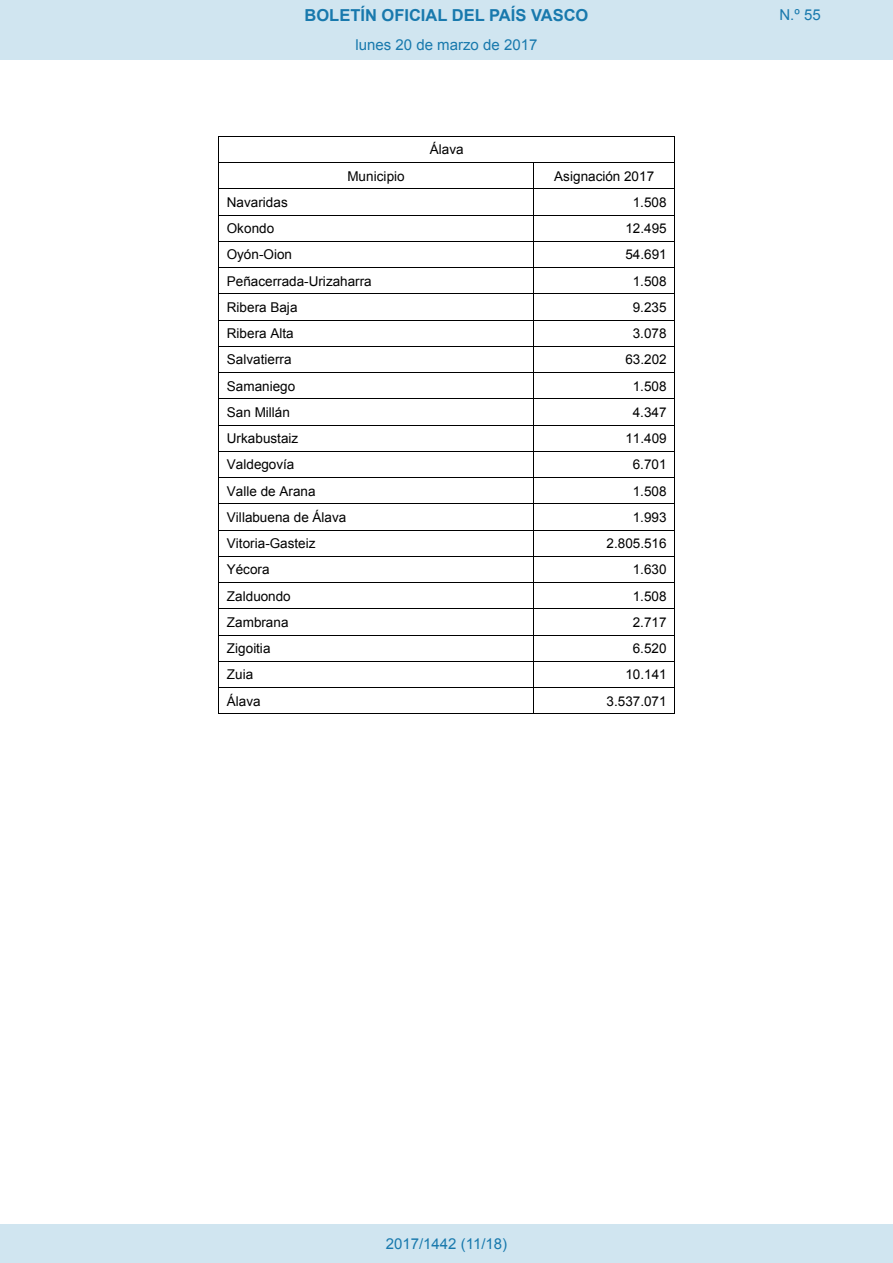
<style>
.page{position:relative;width:893px;height:1263px;background:#fff}
.page>*{position:absolute;margin:0;border:0;box-sizing:border-box;transform-origin:0 0}
.t1{font:700 16.5px "Arial";color:#1879ad}
.Paginacion_Centro{font:15px "Arial";color:#1879ad}
.t2{font:13.5px "Arial";letter-spacing:.005em;color:#000}
</style>
<div class="page">
<hr style="left:219px;top:136px;width:455px;height:1px;background:#000">
<hr style="left:219px;top:162px;width:314px;height:1px;background:#000">
<hr style="left:534px;top:162px;width:140px;height:1px;background:#000">
<hr style="left:219px;top:188px;width:314px;height:1px;background:#000">
<hr style="left:534px;top:188px;width:140px;height:1px;background:#000">
<hr style="left:219px;top:215px;width:314px;height:1px;background:#000">
<hr style="left:534px;top:215px;width:140px;height:1px;background:#000">
<hr style="left:219px;top:241px;width:314px;height:1px;background:#000">
<hr style="left:534px;top:241px;width:140px;height:1px;background:#000">
<hr style="left:219px;top:267px;width:314px;height:1px;background:#000">
<hr style="left:534px;top:267px;width:140px;height:1px;background:#000">
<hr style="left:219px;top:294px;width:314px;height:1px;background:#000">
<hr style="left:534px;top:294px;width:140px;height:1px;background:#000">
<hr style="left:219px;top:320px;width:314px;height:1px;background:#000">
<hr style="left:534px;top:320px;width:140px;height:1px;background:#000">
<hr style="left:219px;top:346px;width:314px;height:1px;background:#000">
<hr style="left:534px;top:346px;width:140px;height:1px;background:#000">
<hr style="left:219px;top:372px;width:314px;height:1px;background:#000">
<hr style="left:534px;top:372px;width:140px;height:1px;background:#000">
<hr style="left:219px;top:398px;width:314px;height:1px;background:#000">
<hr style="left:534px;top:398px;width:140px;height:1px;background:#000">
<hr style="left:219px;top:425px;width:314px;height:1px;background:#000">
<hr style="left:534px;top:425px;width:140px;height:1px;background:#000">
<hr style="left:219px;top:451px;width:314px;height:1px;background:#000">
<hr style="left:534px;top:451px;width:140px;height:1px;background:#000">
<hr style="left:219px;top:477px;width:314px;height:1px;background:#000">
<hr style="left:534px;top:477px;width:140px;height:1px;background:#000">
<hr style="left:219px;top:503px;width:314px;height:1px;background:#000">
<hr style="left:534px;top:503px;width:140px;height:1px;background:#000">
<hr style="left:219px;top:530px;width:314px;height:1px;background:#000">
<hr style="left:534px;top:530px;width:140px;height:1px;background:#000">
<hr style="left:219px;top:556px;width:314px;height:1px;background:#000">
<hr style="left:534px;top:556px;width:140px;height:1px;background:#000">
<hr style="left:219px;top:582px;width:314px;height:1px;background:#000">
<hr style="left:534px;top:582px;width:140px;height:1px;background:#000">
<hr style="left:219px;top:608px;width:314px;height:1px;background:#000">
<hr style="left:534px;top:608px;width:140px;height:1px;background:#000">
<hr style="left:219px;top:635px;width:314px;height:1px;background:#000">
<hr style="left:534px;top:635px;width:140px;height:1px;background:#000">
<hr style="left:219px;top:661px;width:314px;height:1px;background:#000">
<hr style="left:534px;top:661px;width:140px;height:1px;background:#000">
<hr style="left:219px;top:687px;width:314px;height:1px;background:#000">
<hr style="left:534px;top:687px;width:140px;height:1px;background:#000">
<svg style="left:218px;top:136px;width:1px;height:578px"></svg>
<hr style="left:219px;top:713px;width:314px;height:1px;background:#000">
<svg style="left:533px;top:162px;width:1px;height:552px"></svg>
<hr style="left:534px;top:713px;width:140px;height:1px;background:#000">
<svg style="left:674px;top:136px;width:1px;height:578px"></svg>
<div style="left:0;top:0;width:893px;height:60px;background:#d0e5f0"></div>
<div style="left:0;top:1225px;width:893px;height:38px;background:#d0e5f0"></div>
<p class="t1" style="left:305px;top:4px;width:285px">BOLETÍN OFICIAL DEL PAÍS VASCO</p>
<p class="Paginacion_Centro" style="left:779px;top:5px;width:43px">N.º 55</p>
<p class="Paginacion_Centro" style="left:356px;top:35px;width:183px">lunes 20 de marzo de 2017</p>
<p class="t2" style="left:430px;top:141px;width:35px">Álava</p>
<p class="t2" style="left:348px;top:167px;width:59px">Municipio</p>
<p class="t2" style="left:554px;top:167px;width:101px">Asignación 2017</p>
<p class="t2" style="left:227px;top:193px;width:62px">Navaridas</p>
<p class="t2" style="left:633px;top:193px;width:35px">1.508</p>
<p class="t2" style="left:227px;top:219px;width:49px">Okondo</p>
<p class="t2" style="left:625px;top:219px;width:43px">12.495</p>
<p class="t2" style="left:227px;top:246px;width:67px">Oyón-Oion</p>
<p class="t2" style="left:625px;top:246px;width:43px">54.691</p>
<p class="t2" style="left:227px;top:272px;width:146px">Peñacerrada-Urizaharra</p>
<p class="t2" style="left:633px;top:272px;width:35px">1.508</p>
<p class="t2" style="left:227px;top:298px;width:72px">Ribera Baja</p>
<p class="t2" style="left:633px;top:298px;width:35px">9.235</p>
<p class="t2" style="left:227px;top:325px;width:68px">Ribera Alta</p>
<p class="t2" style="left:633px;top:325px;width:35px">3.078</p>
<p class="t2" style="left:227px;top:351px;width:66px">Salvatierra</p>
<p class="t2" style="left:625px;top:351px;width:43px">63.202</p>
<p class="t2" style="left:227px;top:377px;width:70px">Samaniego</p>
<p class="t2" style="left:633px;top:377px;width:35px">1.508</p>
<p class="t2" style="left:227px;top:403px;width:65px">San Millán</p>
<p class="t2" style="left:633px;top:403px;width:35px">4.347</p>
<p class="t2" style="left:227px;top:430px;width:73px">Urkabustaiz</p>
<p class="t2" style="left:625px;top:430px;width:43px">11.409</p>
<p class="t2" style="left:227px;top:456px;width:69px">Valdegovía</p>
<p class="t2" style="left:633px;top:456px;width:35px">6.701</p>
<p class="t2" style="left:227px;top:482px;width:90px">Valle de Arana</p>
<p class="t2" style="left:633px;top:482px;width:35px">1.508</p>
<p class="t2" style="left:227px;top:508px;width:121px">Villabuena de Álava</p>
<p class="t2" style="left:633px;top:508px;width:35px">1.993</p>
<p class="t2" style="left:227px;top:534px;width:90px">Vitoria-Gasteiz</p>
<p class="t2" style="left:606px;top:534px;width:62px">2.805.516</p>
<p class="t2" style="left:227px;top:561px;width:44px">Yécora</p>
<p class="t2" style="left:633px;top:561px;width:35px">1.630</p>
<p class="t2" style="left:227px;top:587px;width:65px">Zalduondo</p>
<p class="t2" style="left:633px;top:587px;width:35px">1.508</p>
<p class="t2" style="left:227px;top:613px;width:63px">Zambrana</p>
<p class="t2" style="left:633px;top:613px;width:35px">2.717</p>
<p class="t2" style="left:227px;top:640px;width:45px">Zigoitia</p>
<p class="t2" style="left:633px;top:640px;width:35px">6.520</p>
<p class="t2" style="left:227px;top:666px;width:28px">Zuia</p>
<p class="t2" style="left:625px;top:666px;width:43px">10.141</p>
<p class="t2" style="left:227px;top:692px;width:35px">Álava</p>
<p class="t2" style="left:606px;top:692px;width:62px">3.537.071</p>
<p class="Paginacion_Centro" style="left:386px;top:1234px;width:123px">2017/1442 (11/18)</p>
</div>
